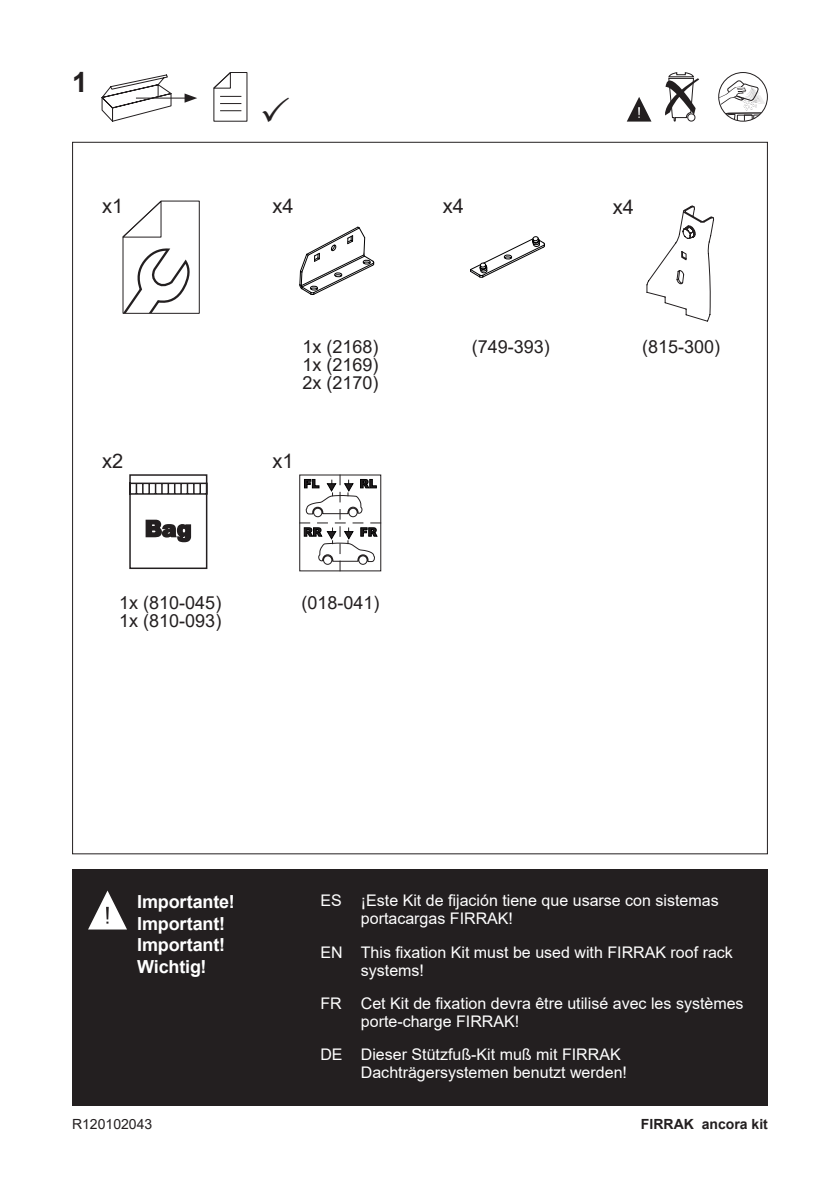
<style>
.page{position:relative;width:840px;height:1191px;background:#fff}
.page>*{position:absolute;margin:0;border:0;box-sizing:border-box;transform-origin:0 0}
.t1{font:700 28px "Arial";color:#231f20}
.t2{font:20px "Arial";color:#231f20}
.t3{font:18px/18px "Arial";color:#231f20;text-align:justify}
.t4{font:700 18px/21.6px "Arial";letter-spacing:-.01em;color:#fff}
.t5{font:16px/18px "Arial";color:#fff}
.t6{font:700 14px "Arial";color:#231f20}
.t7{font:14px "Arial";color:#231f20}
</style>
<div class="page">
<svg style="left:719px;top:81px;width:46px;height:40px"></svg>
<div style="left:717px;top:72px;width:50px;height:50px;border:1px solid #231f20;border-radius:50%"></div>
<svg style="left:665px;top:72px;width:33px;height:50px"></svg>
<svg style="left:101px;top:74px;width:72px;height:48px"></svg>
<hr style="left:136px;top:98px;width:52px;height:1px;background:#231f20">
<svg style="left:184px;top:93px;width:13px;height:10px"></svg>
<svg style="left:213px;top:72px;width:35px;height:50px"></svg>
<svg style="left:122px;top:200px;width:78px;height:114px"></svg>
<svg style="left:626px;top:97px;width:25px;height:25px"></svg>
<svg style="left:129px;top:474px;width:79px;height:95px"></svg>
<svg style="left:299px;top:226px;width:76px;height:69px"></svg>
<svg style="left:470px;top:236px;width:75px;height:42px"></svg>
<svg style="left:646px;top:205px;width:68px;height:117px"></svg>
<svg style="left:299px;top:474px;width:82px;height:97px"></svg>
<div style="left:72px;top:869px;width:695px;height:236px;background:#231f20"></div>
<svg style="left:88px;top:890px;width:39px;height:39px"></svg>
<h1 class="t1" style="left:72px;top:63px;width:17px">1</h1>
<p class="t2" style="left:102px;top:192px;width:23px">x1</p>
<p class="t2" style="left:102px;top:447px;width:23px">x2</p>
<p class="t2" style="left:272px;top:192px;width:23px">x4</p>
<p class="t2" style="left:442px;top:192px;width:23px">x4</p>
<p class="t2" style="left:612px;top:193px;width:23px">x4</p>
<p class="t3" style="left:302px;top:338px;width:78px">1x (2168)<br>1x (2169)<br>2x (2170)</p>
<p class="t3" style="left:471px;top:338px;width:80px">(749-393)</p>
<p class="t3" style="left:641px;top:338px;width:80px">(815-300)</p>
<p class="t2" style="left:272px;top:447px;width:23px">x1</p>
<p class="t3" style="left:119px;top:593px;width:104px">1x (810-045)<br>1x (810-093)</p>
<p class="t3" style="left:301px;top:593px;width:80px">(018-041)</p>
<p class="t4" style="left:137px;top:891px;width:99px">Importante!<br>Important!<br>Important!<br>Wichtig!</p>
<p class="t7" style="left:72px;top:1114px;width:82px">R120102043</p>
<p class="t5" style="left:360px;top:891px;width:359px;text-indent:-40px">ES ¡Este Kit de fijación tiene que usarse con sistemas portacargas FIRRAK!</p>
<p class="t5" style="left:360px;top:942px;width:373px;text-indent:-40px">EN This fixation Kit must be used with FIRRAK roof rack systems!</p>
<p class="t5" style="left:360px;top:993px;width:384px;text-indent:-40px">FR Cet Kit de fixation devra être utilisé avec les systèmes porte-charge FIRRAK!</p>
<p class="t5" style="left:360px;top:1044px;width:267px;text-indent:-40px">DE Dieser Stützfuß-Kit muß mit FIRRAK<br>Dachträgersystemen benutzt werden!</p>
<p class="t6" style="left:640px;top:1114px;width:128px">FIRRAK ancora kit</p>
</div>
